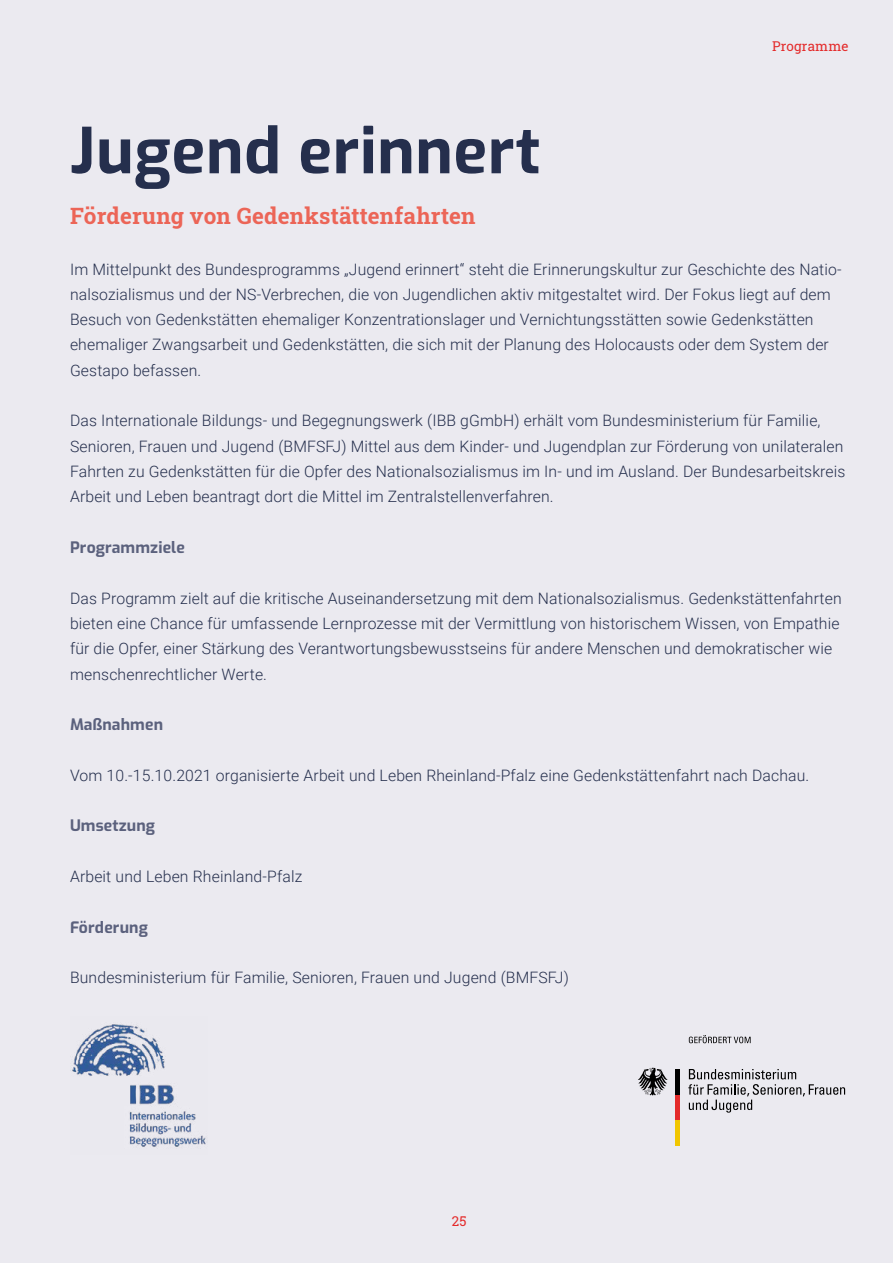
<style>
.page{position:relative;width:893px;height:1263px;background:#ebeaf0}
.page>*{position:absolute;margin:0;border:0;box-sizing:border-box;transform-origin:0 0}
.t1{font:700 63px "Exo";letter-spacing:.01em;color:#252f4d}
.t2{font:700 22.5px "Roboto Slab";letter-spacing:.01em;color:#ec6557}
.t3{font:300 15.75px/25.3px "Roboto";letter-spacing:.01em;color:#252f4d}
.t4{font:700 15.75px "Exo";letter-spacing:.01em;color:#5b617d}
.t5{font:13.5px "Roboto Slab";letter-spacing:.01em;color:#e42b2b}
.s1{color:#ebeaf0}
</style>
<div class="page">
<img style="left:72px;top:1024px;width:134px;height:123px">
<svg style="left:688px;top:1069px;width:157px;height:43px"></svg>
<div style="left:675px;top:1120px;width:5px;height:25px;background:#f1c600"></div>
<div style="left:675px;top:1094px;width:5px;height:26px;background:#e42b2b"></div>
<div style="left:675px;top:1069px;width:5px;height:25px;background:#000"></div>
<svg style="left:638px;top:1068px;width:30px;height:27px"></svg>
<svg style="left:689px;top:1035px;width:62px;height:8px"></svg>
<p class="t5" style="left:772px;top:37px;width:78px">Programme</p>
<h1 class="t1" style="left:70px;top:105px;width:522px">Jugend erinnert <span class="s1">–</span></h1>
<h2 class="t2" style="left:70px;top:200px;width:407px">Förderung von Gedenkstättenfahrten</h2>
<p class="t3" style="left:70px;top:256px;width:773px">Im Mittelpunkt des Bundesprogramms „Jugend erinnert“ steht die Erinnerungskultur zur Geschichte des Natio&shy;nalsozialismus und der NS-Verbrechen, die von Jugendlichen aktiv mitgestaltet wird. Der Fokus liegt auf dem Besuch von Gedenkstätten ehemaliger Konzentrationslager und Vernichtungsstätten sowie Gedenkstätten ehemaliger Zwangsarbeit und Gedenkstätten, die sich mit der Planung des Holocausts oder dem System der Gestapo befassen.</p>
<p class="t3" style="left:70px;top:408px;width:777px">Das Internationale Bildungs- und Begegnungswerk (IBB gGmbH) erhält vom Bundesministerium für Familie, Senioren, Frauen und Jugend (BMFSFJ) Mittel aus dem Kinder- und Jugendplan zur Förderung von unilateralen Fahrten zu Gedenkstätten für die Opfer des Nationalsozialismus im In- und im Ausland. Der Bundesarbeitskreis Arbeit und Leben beantragt dort die Mittel im Zentralstellenverfahren.</p>
<p class="t4" style="left:70px;top:536px;width:116px">Programmziele</p>
<p class="t3" style="left:70px;top:585px;width:773px">Das Programm zielt auf die kritische Auseinandersetzung mit dem Nationalsozialismus. Gedenkstättenfahrten bieten eine Chance für umfassende Lernprozesse mit der Vermittlung von historischem Wissen, von Empathie für die Opfer, einer Stärkung des Verantwortungsbewusstseins für andere Menschen und demokratischer wie menschenrechtlicher Werte.</p>
<p class="t4" style="left:70px;top:713px;width:95px">Maßnahmen</p>
<p class="t3" style="left:70px;top:762px;width:738px">Vom 10.-15. 10.2021 organisierte Arbeit und Leben Rheinland-Pfalz eine Gedenkstättenfahrt nach Dachau.</p>
<p class="t4" style="left:70px;top:814px;width:87px">Umsetzung</p>
<p class="t3" style="left:70px;top:863px;width:234px">Arbeit und Leben Rheinland-Pfalz</p>
<p class="t4" style="left:70px;top:915px;width:79px">Förderung</p>
<p class="t3" style="left:70px;top:964px;width:500px">Bundesministerium für Familie, Senioren, Frauen und Jugend (BMFSFJ)</p>
<p class="t5" style="left:452px;top:1211px;width:16px">25</p>
</div>
